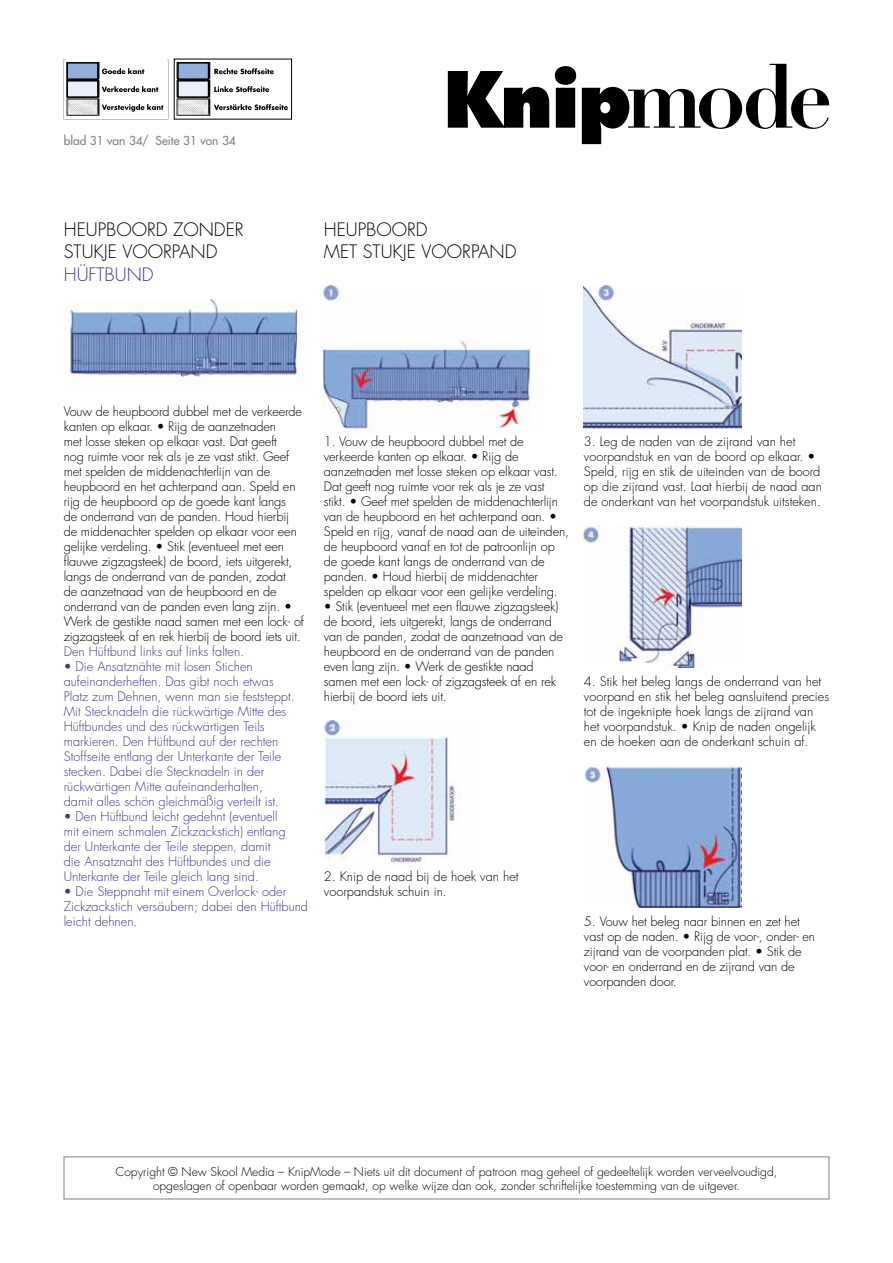
<style>
.page{position:relative;width:893px;height:1263px;background:#fff}
.page>*{position:absolute;margin:0;border:0;box-sizing:border-box;transform-origin:0 0}
.t1{font:300 18px/21.6px "Futura Std";color:#000}
.t2{font:300 18px "Futura Std";color:#393a89}
.t3{font:300 12.75px/15px "Futura Std";letter-spacing:-.01em;color:#000}
.t4{font:300 12.75px/15px "Futura Std";color:#393a89}
.t5{font:300 12px/14.4px "Futura Std";color:#000;text-align:center}
.t6{font:500 12px "Futura Std";color:#818084}
</style>
<div class="page">
<svg style="left:64px;top:59px;width:104px;height:57px"></svg>
<img style="left:65px;top:59px;width:41px;height:51px">
<div style="left:67px;top:63px;width:31px;height:16px;background:#93aeda"></div>
<div style="left:66px;top:62px;width:33px;height:18px;border:2px solid #000"></div>
<div style="left:67px;top:81px;width:31px;height:16px;background:#e8eff8"></div>
<div style="left:66px;top:80px;width:33px;height:18px;border:2px solid #000"></div>
<img style="left:176px;top:62px;width:40px;height:54px">
<div style="left:178px;top:63px;width:31px;height:16px;background:#93aeda"></div>
<div style="left:177px;top:62px;width:32px;height:18px;border:2px solid #000"></div>
<div style="left:178px;top:81px;width:31px;height:16px;background:#e8eff8"></div>
<div style="left:177px;top:80px;width:32px;height:18px;border:2px solid #000"></div>
<hr style="left:65px;top:60px;width:102px;height:2px;background:#fff">
<svg style="left:214px;top:68px;width:60px;height:6px"></svg>
<svg style="left:214px;top:86px;width:55px;height:6px"></svg>
<svg style="left:214px;top:104px;width:74px;height:6px"></svg>
<img style="left:65px;top:299px;width:234px;height:85px">
<img style="left:324px;top:286px;width:207px;height:146px">
<img style="left:324px;top:721px;width:136px;height:147px">
<img style="left:584px;top:286px;width:157px;height:146px">
<img style="left:584px;top:526px;width:157px;height:141px">
<img style="left:584px;top:766px;width:157px;height:141px">
<svg style="left:448px;top:64px;width:381px;height:80px"></svg>
<p class="t6" style="left:64px;top:133px;width:174px">blad 31 van 34/ Seite 31 von 34</p>
<h1 class="t1" style="left:64px;top:219px;width:181px">H EUPBOORD ZONDER<br>STUKJE VOORPAND</h1>
<h1 class="t2" style="left:64px;top:264px;width:37px">Hüftbund</h1>
<h1 class="t1" style="left:324px;top:219px;width:194px">H EUPBOORD<br>MET STUKJE VOORPAND</h1>
<p class="t3" style="left:64px;top:404px;width:242px">Vouw de heupboord dubbel met de verkeerde kanten op elkaar. • Rijg de aanzetnaden<br>met losse steken op elkaar vast. Dat geeft<br>nog ruimte voor rek als je ze vast stikt. Geef met spelden de middenachterlijn van de heupboord en het achterpand aan. Speld en rijg de heupboord op de goede kant langs<br>de onderrand van de panden. Houd hierbij de middenachter spelden op elkaar voor een gelijke verdeling. • Stik (eventueel met een flauwe zigzagsteek) de boord, iets uitgerekt, langs de onderrand van de panden, zodat<br>de aanzetnaad van de heupboord en de onderrand van de panden even lang zijn. • Werk de gestikte naad samen met een lock- of zigzagsteek af en rek hierbij de boord iets uit.</p>
<p class="t4" style="left:64px;top:644px;width:182px">Den H üftbund links auf links falten.</p>
<p class="t4" style="left:64px;top:659px;width:232px">• Die Ansatznähte mit losen Stichen aufeinanderheften. Das gibt noch etwas Platz zum Dehnen, wenn man sie feststeppt.<br>Mit Stecknadeln die rückwärtige Mitte des H üftbundes und des rückwärtigen Teils markieren. Den H üftbund auf der rechten Stoffseite entlang der Unterkante der Teile stecken. Dabei die Stecknadeln in der rückwärtigen Mitte aufeinanderhalten, damit alles schön gleichmäßig verteilt ist.</p>
<p class="t4" style="left:64px;top:809px;width:223px">• Den Hüftbund leicht gedehnt (eventuell mit einem schmalen Zickzackstich) entlang der Unterkante der Teile steppen, damit die Ansatznaht des H üftbundes und die Unterkante der Teile gleich lang sind.</p>
<p class="t4" style="left:64px;top:884px;width:246px">• Die Steppnaht mit einem Overlock- oder<br>Zickzackstich versäubern; dabei den H üftbund leicht dehnen.</p>
<p class="t3" style="left:324px;top:434px;width:247px">1. Vouw de heupboord dubbel met de verkeerde kanten op elkaar. • Rijg de aanzetnaden met losse steken op elkaar vast.<br>Dat geeft nog ruimte voor rek als je ze vast stikt. • Geef met spelden de middenachterlijn van de heupboord en het achterpand aan. • Speld en rijg, vanaf de naad aan de uiteinden, de heupboord vanaf en tot de patroonlijn op de goede kant langs de onderrand van de panden. • Houd hierbij de middenachter spelden op elkaar voor een gelijke verdeling.</p>
<p class="t3" style="left:324px;top:599px;width:241px">• Stik (eventueel met een flauwe zigzagsteek) de boord, iets uitgerekt, langs de onderrand van de panden, zodat de aanzetnaad van de heupboord en de onderrand van de panden even lang zijn. • Werk de gestikte naad samen met een lock- of zigzagsteek af en rek hierbij de boord iets uit.</p>
<p class="t3" style="left:584px;top:434px;width:239px">3. Leg de naden van de zijrand van het voorpandstuk en van de boord op elkaar. • Speld, rijg en stik de uiteinden van de boord op die zijrand vast. Laat hierbij de naad aan de onderkant van het voorpandstuk uitsteken.</p>
<p class="t3" style="left:584px;top:674px;width:247px">4. Stik het beleg langs de onderrand van het voorpand en stik het beleg aansluitend precies tot de ingeknipte hoek langs de zijrand van het voorpandstuk. • Knip de naden ongelijk en de hoeken aan de onderkant schuin af.</p>
<p class="t3" style="left:324px;top:869px;width:196px">2. Knip de naad bij de hoek van het voorpandstuk schuin in.</p>
<p class="t3" style="left:584px;top:914px;width:233px">5. Vouw het beleg naar binnen en zet het vast op de naden. • Rijg de voor-, onder- en zijrand van de voorpanden plat. • Stik de voor- en onderrand en de zijrand van de voorpanden door.</p>
<p class="t5" style="left:116px;top:1164px;width:663px">Copyright © New Skool Media – KnipMode – Niets uit dit document of patroon mag geheel of gedeeltelijk worden verveelvoudigd, opgeslagen of openbaar worden gemaakt, op welke wijze dan ook, zonder schriftelijke toestemming van de uitgever.</p>
</div>
